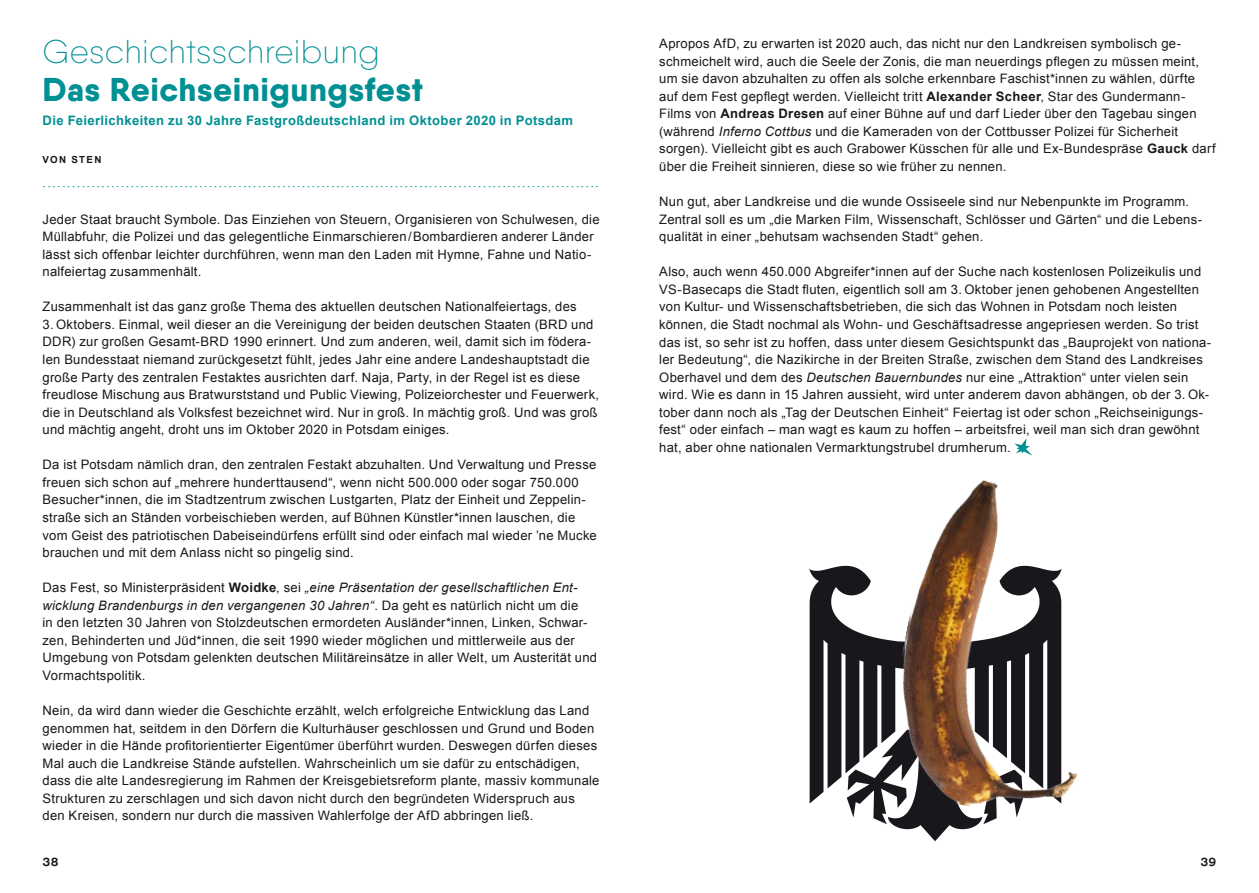
<style>
.page{position:relative;width:1259px;height:893px;background:#fff}
.page>*{position:absolute;margin:0;border:0;box-sizing:border-box;transform-origin:0 0}
.t1{font:800 33px "Qanelas Soft";letter-spacing:.015em;color:#009094}
.t2{font:200 33px "Qanelas Soft";letter-spacing:.01em;color:#009094}
.t3{font:15px "Times New Roman";color:#009094}
.t4{font:13.05px/17.5px "Arial";letter-spacing:.02em;color:#1a171c}
.t5{font:700 13.05px "Arial";letter-spacing:.03em;color:#009094}
.t6{font:700 12px "Dada Grotesk";color:#1a171c}
.t7{font:700 9.75px "Arial";letter-spacing:.14em;color:#1a171c}
.s1{font-weight:700}
.s2{font-style:italic}
</style>
<div class="page">
<img style="left:809px;top:565px;width:67px;height:239px">
<img style="left:826px;top:728px;width:151px;height:114px">
<img style="left:876px;top:480px;width:201px;height:345px">
<svg style="left:1014px;top:438px;width:18px;height:18px"></svg>
<h1 class="t2" style="left:43px;top:31px;width:339px">Geschichtsschreibung</h1>
<h1 class="t1" style="left:43px;top:68px;width:382px">Das Reichseinigungsfest</h1>
<p class="t5" style="left:43px;top:112px;width:532px">Die Feierlichkeiten zu 30 Jahre Fastgroßdeutschland im Oktober 2020 in Potsdam</p>
<p class="t7" style="left:43px;top:153px;width:60px">VON STEN</p>
<p class="t3" style="left:43px;top:172px;width:558px">..................................................................................................................</p>
<p class="t4" style="left:43px;top:210px;width:558px">Jeder Staat braucht Symbole. Das Einziehen von Steuern, Organisieren von Schulwesen, die Müllabfuhr, die Polizei und das gelegentliche Einmarschieren / Bombardieren anderer Länder lässt sich offenbar leichter durchführen, wenn man den Laden mit Hymne, Fahne und Natio&shy;nalfeiertag zusammenhält.</p>
<p class="t4" style="left:43px;top:298px;width:536px">Zusammenhalt ist das ganz große Thema des aktuellen deutschen Nationalfeiertags, des</p>
<p class="t4" style="left:43px;top:316px;width:558px">3. Oktobers. Einmal, weil dieser an die Vereinigung der beiden deutschen Staaten (BRD und DDR) zur großen Gesamt-BRD 1990 erinnert. Und zum anderen, weil, damit sich im födera&shy;len Bundesstaat niemand zurückgesetzt fühlt, jedes Jahr eine andere Landeshauptstadt die große Party des zentralen Festaktes ausrichten darf. Naja, Party, in der Regel ist es diese freudlose Mischung aus Bratwurststand und Public Viewing, Polizeiorchester und Feuerwerk, die in Deutschland als Volksfest bezeichnet wird. Nur in groß. In mächtig groß. Und was groß und mächtig angeht, droht uns im Oktober 2020 in Potsdam einiges.</p>
<p class="t4" style="left:43px;top:456px;width:556px">Da ist Potsdam nämlich dran, den zentralen Festakt abzuhalten. Und Verwaltung und Presse freuen sich schon auf „mehrere hunderttausend“, wenn nicht 500.000 oder sogar 750.000<br>Besucher*innen, die im Stadtzentrum zwischen Lustgarten, Platz der Einheit und Zeppelin&shy;straße sich an Ständen vorbeischieben werden, auf Bühnen Künstler*innen lauschen, die vom Geist des patriotischen Dabeiseindürfens erfüllt sind oder einfach mal wieder ’ne Mucke brauchen und mit dem Anlass nicht so pingelig sind.</p>
<p class="t4" style="left:43px;top:579px;width:556px">Das Fest, so Ministerpräsident <span class="s1">Woidke</span>, sei <span class="s2">„eine Präsentation der gesellschaftlichen Ent&shy;wicklung Brandenburgs in den vergangenen 30 Jahren“</span>. Da geht es natürlich nicht um die<br>in den letzten 30 Jahren von Stolzdeutschen ermordeten Ausländer*innen, Linken, Schwar&shy;zen, Behinderten und Jüd*innen, die seit 1990 wieder möglichen und mittlerweile aus der Umgebung von Potsdam gelenkten deutschen Militäreinsätze in aller Welt, um Austerität und Vormachtspolitik.</p>
<p class="t4" style="left:43px;top:702px;width:558px">Nein, da wird dann wieder die Geschichte erzählt, welch erfolgreiche Entwicklung das Land genommen hat, seitdem in den Dörfern die Kulturhäuser geschlossen und Grund und Boden wieder in die Hände profitorientierter Eigentümer überführt wurden. Deswegen dürfen dieses Mal auch die Landkreise Stände aufstellen. Wahrscheinlich um sie dafür zu entschädigen, dass die alte Landesregierung im Rahmen der Kreisgebietsreform plante, massiv kommunale Strukturen zu zerschlagen und sich davon nicht durch den begründeten Widerspruch aus den Kreisen, sondern nur durch die massiven Wahlerfolge der AfD abbringen ließ.</p>
<p class="t4" style="left:659px;top:35px;width:558px">Apropos AfD, zu erwarten ist 2020 auch, das nicht nur den Landkreisen symbolisch ge&shy;schmeichelt wird, auch die Seele der Zonis, die man neuerdings pflegen zu müssen meint, um sie davon abzuhalten zu offen als solche erkennbare Faschist*innen zu wählen, dürfte auf dem Fest gepflegt werden. Vielleicht tritt <span class="s1">Alexander Scheer</span>, Star des Gundermann-Films von <span class="s1">Andreas Dresen</span> auf einer Bühne auf und darf Lieder über den Tagebau singen (während <span class="s2">Inferno Cottbus</span> und die Kameraden von der Cottbusser Polizei für Sicherheit sorgen). Vielleicht gibt es auch Grabower Küsschen für alle und Ex-Bundespräse <span class="s1">Gauck</span> darf über die Freiheit sinnieren, diese so wie früher zu nennen.</p>
<p class="t4" style="left:659px;top:193px;width:544px">Nun gut, aber Landkreise und die wunde Ossiseele sind nur Nebenpunkte im Programm.<br>Zentral soll es um „die Marken Film, Wissenschaft, Schlösser und Gärten“ und die Lebens&shy;qualität in einer „behutsam wachsenden Stadt“ gehen.</p>
<p class="t4" style="left:659px;top:263px;width:553px">Also, auch wenn 450.000 Abgreifer*innen auf der Suche nach kostenlosen Polizeikulis und VS-Basecaps die Stadt fluten, eigentlich soll am 3. Oktober jenen gehobenen Angestellten von Kultur- und Wissenschaftsbetrieben, die sich das Wohnen in Potsdam noch leisten können, die Stadt nochmal als Wohn- und Geschäftsadresse angepriesen werden. So trist das ist, so sehr ist zu hoffen, dass unter diesem Gesichtspunkt das „Bauprojekt von nationa&shy;ler Bedeutung“, die Nazikirche in der Breiten Straße, zwischen dem Stand des Landkreises Oberhavel und dem des <span class="s2">Deutschen Bauernbundes</span> nur eine „Attraktion“ unter vielen sein wird. Wie es dann in 15 Jahren aussieht, wird unter anderem davon abhängen, ob der 3. Ok&shy;tober dann noch als „Tag der Deutschen Einheit“ Feiertag ist oder schon „Reichseinigungs&shy;fest“ oder einfach – man wagt es kaum zu hoffen – arbeitsfrei, weil man sich dran gewöhnt hat, aber ohne nationalen Vermarktungstrubel drumherum.</p>
<p class="t6" style="left:43px;top:855px;width:17px">38</p>
<p class="t6" style="left:1200px;top:855px;width:17px">39</p>
</div>
